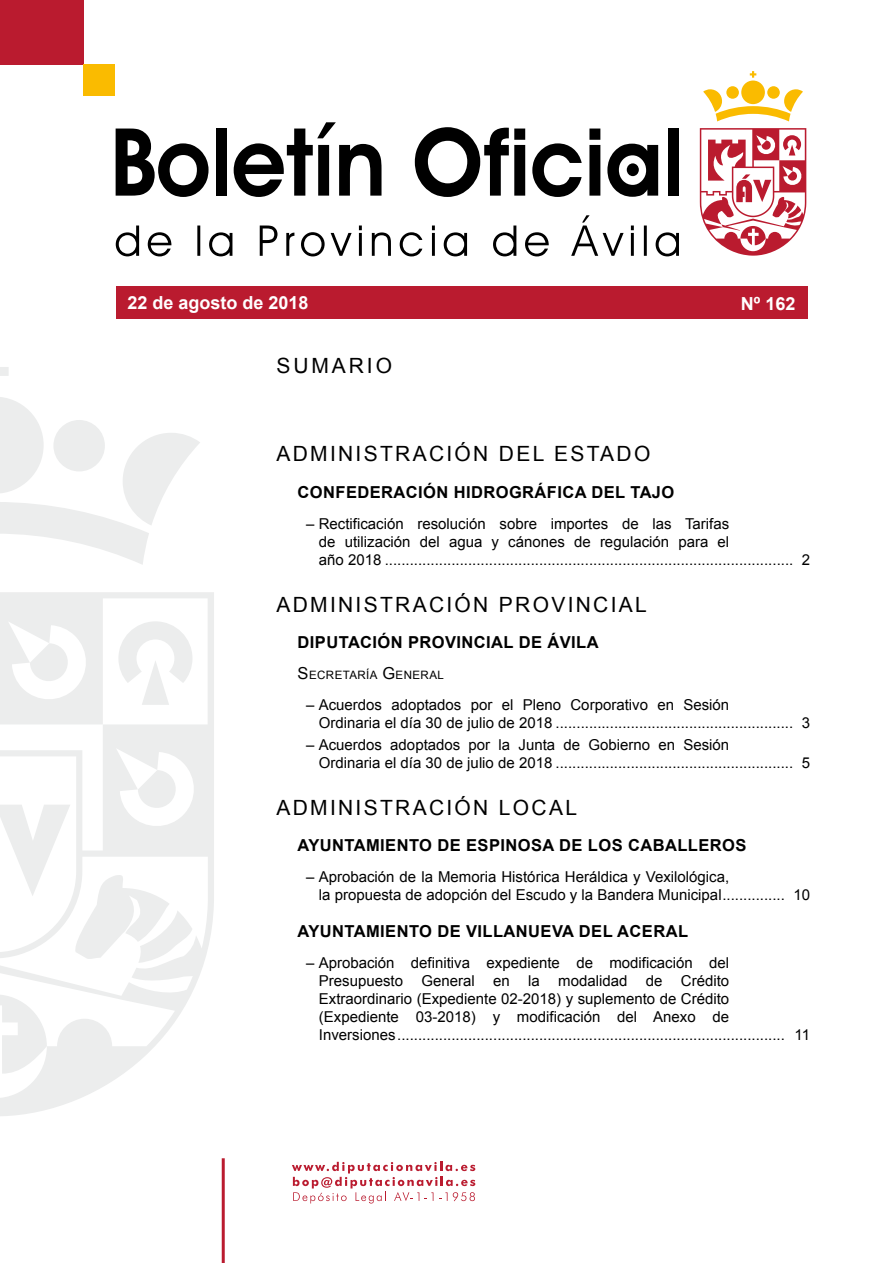
<style>
.page{position:relative;width:893px;height:1263px;background:#fff}
.page>*{position:absolute;margin:0;border:0;box-sizing:border-box;transform-origin:0 0}
.t1{font:21px "Arial";letter-spacing:.11em;color:#000}
.t2{font:21px "Arial";letter-spacing:.14em;color:#000}
.t3{font:700 18px "Arial";color:#fff}
.t4{font:700 16.5px "Arial";letter-spacing:.025em;color:#000}
.t5{font:15px/18px "Arial";color:#000}
.t6{font:11.55px "Arial";letter-spacing:.035em;color:#000}
.s1{font-size:16.5px}
</style>
<div class="page">
<div style="left:117px;top:287px;width:691px;height:32px;background:#ba1b2f"></div>
<svg style="left:116px;top:225px;width:23px;height:31px"></svg>
<svg style="left:148px;top:232px;width:23px;height:24px"></svg>
<hr style="left:197px;top:225px;width:3px;height:31px;background:#000">
<svg style="left:209px;top:232px;width:23px;height:24px"></svg>
<svg style="left:260px;top:225px;width:17px;height:31px"></svg>
<svg style="left:286px;top:233px;width:8px;height:23px"></svg>
<svg style="left:301px;top:232px;width:24px;height:24px"></svg>
<svg style="left:331px;top:233px;width:21px;height:23px"></svg>
<hr style="left:359px;top:233px;width:3px;height:23px;background:#000">
<svg style="left:359px;top:225px;width:3px;height:5px"></svg>
<svg style="left:372px;top:232px;width:19px;height:24px"></svg>
<svg style="left:400px;top:232px;width:22px;height:24px"></svg>
<hr style="left:432px;top:233px;width:3px;height:23px;background:#000">
<svg style="left:432px;top:225px;width:3px;height:5px"></svg>
<svg style="left:444px;top:232px;width:23px;height:24px"></svg>
<svg style="left:493px;top:225px;width:23px;height:31px"></svg>
<svg style="left:525px;top:232px;width:24px;height:24px"></svg>
<svg style="left:571px;top:215px;width:53px;height:41px"></svg>
<hr style="left:631px;top:233px;width:3px;height:23px;background:#000">
<svg style="left:631px;top:225px;width:3px;height:5px"></svg>
<hr style="left:644px;top:225px;width:3px;height:31px;background:#000">
<svg style="left:656px;top:232px;width:23px;height:24px"></svg>
<svg style="left:116px;top:129px;width:93px;height:68px"></svg>
<div style="left:216px;top:129px;width:11px;height:67px;background:#000"></div>
<svg style="left:234px;top:122px;width:147px;height:75px"></svg>
<svg style="left:415px;top:127px;width:110px;height:70px"></svg>
<svg style="left:532px;top:143px;width:50px;height:54px"></svg>
<svg style="left:589px;top:129px;width:11px;height:67px"></svg>
<svg style="left:607px;top:144px;width:51px;height:53px"></svg>
<div style="left:668px;top:129px;width:11px;height:67px;background:#000"></div>
<div style="left:627px;top:163px;width:12px;height:13px;background:#000;border-radius:50%"></div>
<div style="left:741px;top:81px;width:24px;height:23px;background:#fabb00;border-radius:50%"></div>
<svg style="left:726px;top:86px;width:13px;height:13px"></svg>
<svg style="left:767px;top:86px;width:13px;height:13px"></svg>
<svg style="left:750px;top:71px;width:6px;height:7px"></svg>
<svg style="left:703px;top:89px;width:100px;height:32px"></svg>
<svg style="left:700px;top:128px;width:106px;height:128px"></svg>
<div style="left:0;top:0;width:83px;height:64px;background:#ba1b2f"></div>
<div style="left:83px;top:64px;width:32px;height:32px;background:#fabb00"></div>
<hr style="left:222px;top:1158px;width:3px;height:105px;background:#ba1b2f">
<svg style="left:0;top:367px;width:9px;height:9px"></svg>
<svg style="left:0;top:397px;width:200px;height:168px"></svg>
<svg style="left:0;top:592px;width:214px;height:524px"></svg>
<svg style="left:30px;top:643px;width:40px;height:40px"></svg>
<svg style="left:118px;top:621px;width:74px;height:84px"></svg>
<svg style="left:0;top:994px;width:47px;height:80px"></svg>
<svg style="left:0;top:770px;width:192px;height:193px"></svg>
<svg style="left:292px;top:1162px;width:183px;height:41px"></svg>
<p class="t3" style="left:128px;top:291px;width:183px">22 de agosto de 2018</p>
<p class="t3" style="left:741px;top:292px;width:56px">Nº 162</p>
<h1 class="t2" style="left:276px;top:351px;width:117px">SUMARIO</h1>
<h1 class="t1" style="left:276px;top:440px;width:375px">ADMINISTRACIÓN DEL ESTADO</h1>
<p class="t4" style="left:298px;top:481px;width:378px">CONFEDERACIÓN HIDROGRÁFICA DEL TAJO</p>
<p class="t5" style="left:319px;top:515px;width:493px;text-indent:-13px">– Rectificación resolución sobre importes de las Tarifas<br>de utilización del agua y cánones de regulación para el<br>año 2018 .................................................................................................. 2</p>
<h1 class="t1" style="left:276px;top:590px;width:372px">ADMINISTRACIÓN PROVINCIAL</h1>
<p class="t4" style="left:298px;top:631px;width:303px">DIPUTACIÓN PROVINCIAL DE ÁVILA</p>
<p class="t6" style="left:298px;top:667px;width:148px"><span class="s1">S</span>ECRETARÍA <span class="s1">G</span>ENERAL</p>
<p class="t5" style="left:319px;top:696px;width:493px;text-indent:-13px">– Acuerdos adoptados por el Pleno Corporativo en Sesión<br>Ordinaria el día 30 de julio de 2018 ......................................................... 3</p>
<p class="t5" style="left:319px;top:736px;width:493px;text-indent:-13px">– Acuerdos adoptados por la Junta de Gobierno en Sesión<br>Ordinaria el día 30 de julio de 2018 ......................................................... 5</p>
<h1 class="t1" style="left:276px;top:793px;width:302px">ADMINISTRACIÓN LOCAL</h1>
<p class="t4" style="left:298px;top:834px;width:450px">AYUNTAMIENTO DE ESPINOSA DE LOS CABALLEROS</p>
<p class="t5" style="left:319px;top:868px;width:493px;text-indent:-13px">– Aprobación de la Memoria Histórica Heráldica y Vexilológica,<br>la propuesta de adopción del Escudo y la Bandera Municipal............... 10</p>
<p class="t4" style="left:298px;top:920px;width:392px">AYUNTAMIENTO DE VILLANUEVA DEL ACERAL</p>
<p class="t5" style="left:319px;top:954px;width:493px;text-indent:-13px">– Aprobación definitiva expediente de modificación del Presupuesto General en la modalidad de Crédito Extraordinario (Expediente 02-2018) y suplemento de Crédito (Expediente 03-2018) y modificación del Anexo de Inversiones............................................................................................. 11</p>
</div>
